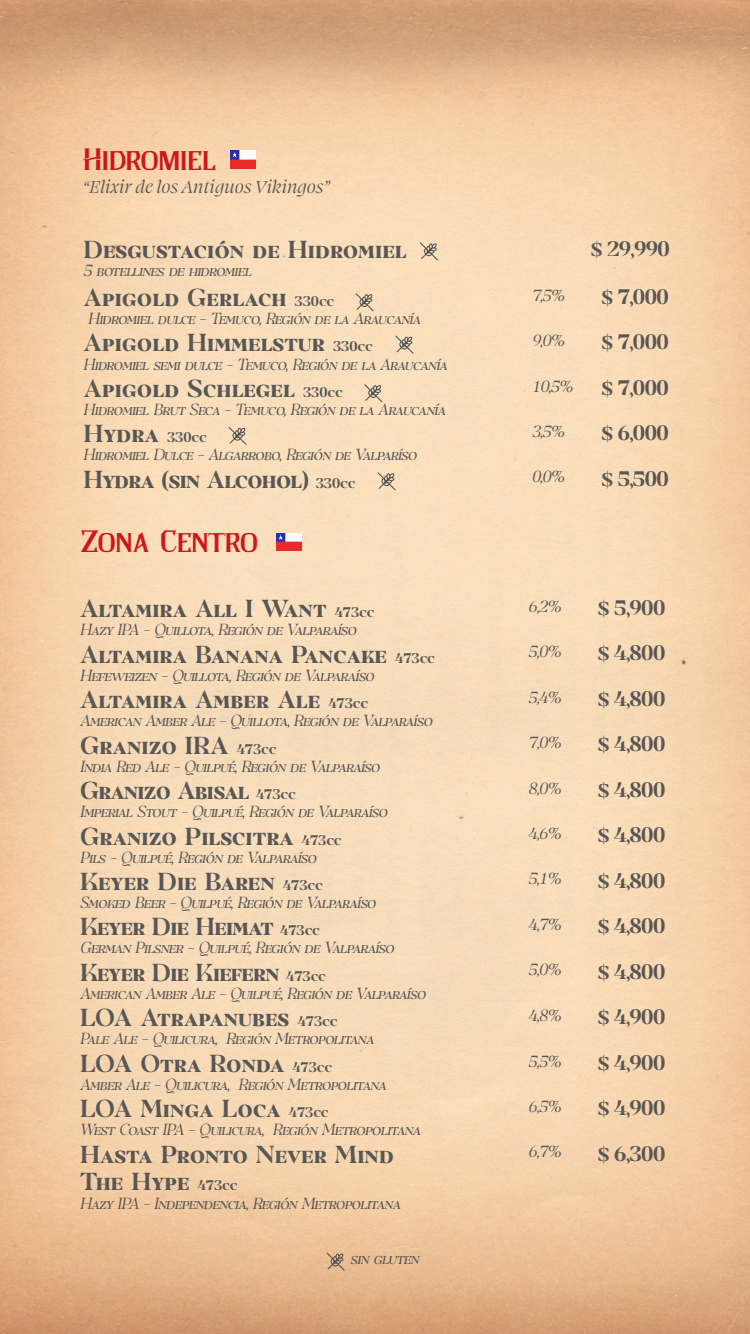
<style>
.page{position:relative;width:750px;height:1334px;background:#fff}
.page>*{position:absolute;margin:0;border:0;box-sizing:border-box;transform-origin:0 0}
.TITULOS{font:27px "False Widow";color:#cd1719}
.Paragraph_Style_2{font:700 22.9px "Eirlys Small Caps";color:#575756}
.Paragraph_Style_2-2{font:700 22.9px "Eirlys Small Caps";letter-spacing:-.03em;color:#575756}
.Paragraph_Style_2-3{font:italic 20px "Swear Display";letter-spacing:.01em;color:#585756}
.PRECIOS{font:700 19.6px "Eirlys Small Caps";letter-spacing:-.03em;color:#585756}
.SUBTEXTOS{font:italic 15px "Eirlys Small Caps";letter-spacing:-.05em;color:#585857}
.s1{font-size:13px}
.s2{color:#585857}
</style>
<div class="page">
<img style="left:0;top:0;width:750px;height:1334px">
<svg style="left:327px;top:1253px;width:18px;height:18px"></svg>
<svg style="left:364px;top:384px;width:18px;height:18px"></svg>
<svg style="left:229px;top:427px;width:18px;height:18px"></svg>
<svg style="left:378px;top:472px;width:18px;height:18px"></svg>
<svg style="left:395px;top:336px;width:19px;height:18px"></svg>
<svg style="left:356px;top:293px;width:18px;height:18px"></svg>
<svg style="left:420px;top:242px;width:18px;height:18px"></svg>
<img style="left:230px;top:151px;width:26px;height:17px">
<svg style="left:230px;top:168px;width:26px;height:1px"></svg>
<img style="left:276px;top:533px;width:26px;height:17px">
<svg style="left:276px;top:550px;width:26px;height:1px"></svg>
<p class="TITULOS" style="left:84px;top:142px;width:134px">Hidromiel</p>
<p class="Paragraph_Style_2-3" style="left:84px;top:175px;width:247px">“Elixir de los Antiguos Vikingos”</p>
<p class="Paragraph_Style_2" style="left:84px;top:235px;width:325px">Desgustación de Hidromiel</p>
<p class="SUBTEXTOS" style="left:84px;top:261px;width:170px">5 botellines de hidromiel</p>
<p class="Paragraph_Style_2" style="left:84px;top:283px;width:252px">Apigold Gerlach <span class="s1">330cc</span></p>
<p class="SUBTEXTOS" style="left:88px;top:309px;width:335px">Hidromiel dulce - Temuco, Región de la Araucanía</p>
<p class="Paragraph_Style_2" style="left:84px;top:328px;width:291px">Apigold Himmelstur <span class="s1">330cc</span></p>
<p class="SUBTEXTOS" style="left:84px;top:354px;width:366px">Hidromiel semi dulce - Temuco, Región de la Araucanía</p>
<p class="Paragraph_Style_2" style="left:84px;top:373px;width:261px">Apigold Schlegel <span class="s1">330cc</span></p>
<p class="SUBTEXTOS" style="left:84px;top:400px;width:364px">Hidromiel Brut Seca - Temuco, Región de la Araucanía</p>
<p class="Paragraph_Style_2" style="left:84px;top:419px;width:125px">Hydra <span class="s1">330cc</span></p>
<p class="SUBTEXTOS" style="left:84px;top:445px;width:335px">Hidromiel Dulce - Algarrobo, Región de Valparíso</p>
<p class="Paragraph_Style_2-2" style="left:84px;top:464px;width:273px">Hydra (sin Alcohol) <span class="s1">330cc</span></p>
<p class="TITULOS" style="left:81px;top:525px;width:178px">Zona Centro</p>
<p class="Paragraph_Style_2" style="left:80px;top:594px;width:296px">Altamira All I Want <span class="s1">473cc</span></p>
<p class="SUBTEXTOS" style="left:80px;top:620px;width:278px">Hazy IPA - Quillota, Región de Valparaíso</p>
<p class="Paragraph_Style_2" style="left:80px;top:639px;width:356px">Altamira Banana Pancake <span class="s1">473cc</span></p>
<p class="SUBTEXTOS" style="left:80px;top:665px;width:296px">Hefeweizen - Quillota, Región de Valparaíso</p>
<p class="Paragraph_Style_2" style="left:80px;top:685px;width:290px">Altamira Amber Ale <span class="s1">473cc</span></p>
<p class="SUBTEXTOS" style="left:80px;top:711px;width:354px">American Amber Ale - Quillota, Región de Valparaíso</p>
<p class="Paragraph_Style_2" style="left:80px;top:730px;width:198px">Granizo IRA <span class="s1">473cc</span></p>
<p class="SUBTEXTOS" style="left:80px;top:756px;width:302px">India Red Ale - Quilpué, Región de Valparaíso</p>
<p class="Paragraph_Style_2-2" style="left:80px;top:776px;width:217px">Granizo Abisal <span class="s1">473cc</span></p>
<p class="SUBTEXTOS" style="left:80px;top:802px;width:309px">Imperial Stout - Quilpué, Región de Valparaíso</p>
<p class="PRECIOS" style="left:590px;top:236px;width:81px"><span class="s2">$</span> 29,990</p>
<p class="SUBTEXTOS" style="left:532px;top:285px;width:34px">7,5%</p>
<p class="PRECIOS" style="left:601px;top:284px;width:69px"><span class="s2">$</span> 7,000</p>
<p class="SUBTEXTOS" style="left:532px;top:331px;width:34px">9,0%</p>
<p class="PRECIOS" style="left:601px;top:329px;width:69px"><span class="s2">$</span> 7,000</p>
<p class="SUBTEXTOS" style="left:532px;top:376px;width:43px">10,5%</p>
<p class="PRECIOS" style="left:601px;top:375px;width:69px"><span class="s2">$</span> 7,000</p>
<p class="SUBTEXTOS" style="left:532px;top:422px;width:34px">3,5%</p>
<p class="PRECIOS" style="left:601px;top:420px;width:69px"><span class="s2">$</span> 6,000</p>
<p class="SUBTEXTOS" style="left:532px;top:467px;width:34px">0,0%</p>
<p class="PRECIOS" style="left:601px;top:465px;width:69px"><span class="s2">$</span> 5,500</p>
<p class="SUBTEXTOS" style="left:529px;top:596px;width:34px">6,2%</p>
<p class="PRECIOS" style="left:598px;top:595px;width:69px"><span class="s2">$</span> 5,900</p>
<p class="SUBTEXTOS" style="left:529px;top:642px;width:34px">5,0%</p>
<p class="PRECIOS" style="left:598px;top:640px;width:69px"><span class="s2">$</span> 4,800</p>
<p class="SUBTEXTOS" style="left:529px;top:687px;width:34px">5,4%</p>
<p class="PRECIOS" style="left:598px;top:686px;width:69px"><span class="s2">$</span> 4,800</p>
<p class="SUBTEXTOS" style="left:529px;top:733px;width:34px">7,0%</p>
<p class="PRECIOS" style="left:598px;top:731px;width:69px"><span class="s2">$</span> 4,800</p>
<p class="SUBTEXTOS" style="left:529px;top:778px;width:34px">8,0%</p>
<p class="PRECIOS" style="left:598px;top:777px;width:69px"><span class="s2">$</span> 4,800</p>
<p class="Paragraph_Style_2" style="left:80px;top:821px;width:263px">Granizo Pilscitra <span class="s1">473cc</span></p>
<p class="PRECIOS" style="left:598px;top:822px;width:69px"><span class="s2">$</span> 4,800</p>
<p class="SUBTEXTOS" style="left:80px;top:847px;width:238px">Pils - Quilpué, Región de Valparaíso</p>
<p class="SUBTEXTOS" style="left:529px;top:824px;width:34px">4,6%</p>
<p class="Paragraph_Style_2" style="left:80px;top:866px;width:244px">Keyer Die Baren <span class="s1">473cc</span></p>
<p class="PRECIOS" style="left:598px;top:867px;width:69px"><span class="s2">$</span> 4,800</p>
<p class="SUBTEXTOS" style="left:80px;top:893px;width:298px">Smoked Beer - Quilpué, Región de Valparaíso</p>
<p class="SUBTEXTOS" style="left:529px;top:869px;width:34px">5,1%</p>
<p class="Paragraph_Style_2-2" style="left:80px;top:912px;width:241px">Keyer Die Heimat <span class="s1">473cc</span></p>
<p class="PRECIOS" style="left:598px;top:913px;width:69px"><span class="s2">$</span> 4,800</p>
<p class="SUBTEXTOS" style="left:80px;top:938px;width:316px">German Pilsner - Quilpué, Región de Valparaíso</p>
<p class="SUBTEXTOS" style="left:529px;top:915px;width:34px">4,7%</p>
<p class="Paragraph_Style_2-2" style="left:80px;top:957px;width:247px">Keyer Die Kiefern <span class="s1">473cc</span></p>
<p class="PRECIOS" style="left:598px;top:959px;width:69px"><span class="s2">$</span> 4,800</p>
<p class="SUBTEXTOS" style="left:80px;top:984px;width:348px">American Amber Ale - Quilpué, Región de Valparaíso</p>
<p class="SUBTEXTOS" style="left:529px;top:960px;width:34px">5,0%</p>
<p class="Paragraph_Style_2" style="left:80px;top:1003px;width:259px">LOA Atrapanubes <span class="s1">473cc</span></p>
<p class="SUBTEXTOS" style="left:80px;top:1029px;width:296px">Pale Ale - Quilicura, Región Metropolitana</p>
<p class="Paragraph_Style_2" style="left:80px;top:1048px;width:254px">LOA Otra Ronda <span class="s1">473cc</span></p>
<p class="SUBTEXTOS" style="left:80px;top:1075px;width:308px">Amber Ale - Quilicura, Región Metropolitana</p>
<p class="Paragraph_Style_2" style="left:80px;top:1094px;width:250px">LOA Minga Loca <span class="s1">473cc</span></p>
<p class="SUBTEXTOS" style="left:80px;top:1120px;width:343px">West Coast IPA - Quilicura, Región Metropolitana</p>
<p class="Paragraph_Style_2" style="left:80px;top:1139px;width:315px">Hasta Pronto Never Mind</p>
<p class="Paragraph_Style_2" style="left:80px;top:1167px;width:159px">The Hype <span class="s1">473cc</span></p>
<p class="SUBTEXTOS" style="left:80px;top:1194px;width:322px">Hazy IPA - Independencia, Región Metropolitana</p>
<p class="SUBTEXTOS" style="left:351px;top:1249px;width:71px">sin gluten</p>
<p class="SUBTEXTOS" style="left:529px;top:1006px;width:34px">4,8%</p>
<p class="PRECIOS" style="left:598px;top:1004px;width:69px"><span class="s2">$</span> 4,900</p>
<p class="SUBTEXTOS" style="left:529px;top:1051px;width:34px">5,5%</p>
<p class="PRECIOS" style="left:598px;top:1050px;width:69px"><span class="s2">$</span> 4,900</p>
<p class="SUBTEXTOS" style="left:529px;top:1097px;width:34px">6,5%</p>
<p class="PRECIOS" style="left:598px;top:1095px;width:69px"><span class="s2">$</span> 4,900</p>
<p class="SUBTEXTOS" style="left:529px;top:1142px;width:34px">6,7%</p>
<p class="PRECIOS" style="left:598px;top:1140px;width:69px"><span class="s2">$</span> 6,300</p>
</div>
